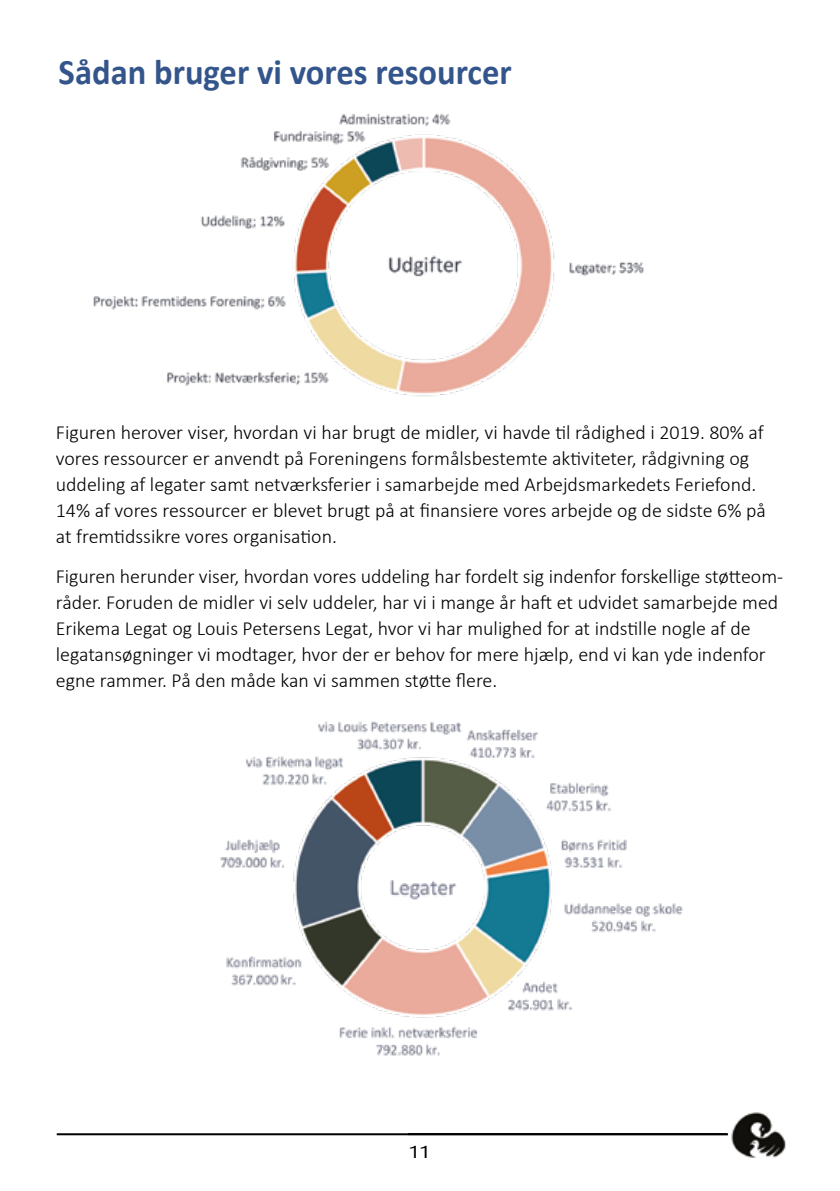
<style>
.page{position:relative;width:840px;height:1191px;background:#fff}
.page>*{position:absolute;margin:0;border:0;box-sizing:border-box;transform-origin:0 0}
.t1{font:700 36px "Calibri";color:#34558b;scale:.96 1}
.t2{font:300 20px/26px "Calibri";color:#000}
.t3{font:18px "Cora";color:#000}
</style>
<div class="page">
<img style="left:731px;top:1112px;width:55px;height:46px">
<hr style="left:57px;top:1133px;width:670px;height:2px;background:#000">
<img style="left:93px;top:114px;width:551px;height:282px">
<img style="left:220px;top:721px;width:463px;height:335px">
<h1 class="t1" style="left:59px;top:49px;width:473px">Sådan bruger vi vores resourcer</h1>
<p class="t2" style="left:56px;top:419px;width:711px">Figuren herover viser, hvordan vi har brugt de midler, vi havde til rådighed i 2019. 80% af vores ressourcer er anvendt på Foreningens formålsbestemte aktiviteter, rådgivning og uddeling af legater samt netværksferier i samarbejde med Arbejdsmarkedets Feriefond.<br>14% af vores ressourcer er blevet brugt på at finansiere vores arbejde og de sidste 6% på at fremtidssikre vores organisation.</p>
<p class="t2" style="left:56px;top:563px;width:728px">Figuren herunder viser, hvordan vores uddeling har fordelt sig indenfor forskellige støtteom&shy;råder. Foruden de midler vi selv uddeler, har vi i mange år haft et udvidet samarbejde med Erikema Legat og Louis Petersens Legat, hvor vi har mulighed for at indstille nogle af de legatansøgninger vi modtager, hvor der er behov for mere hjælp, end vi kan yde indenfor egne rammer. På den måde kan vi sammen støtte flere.</p>
<p class="t3" style="left:408px;top:1140px;width:23px">11</p>
</div>
